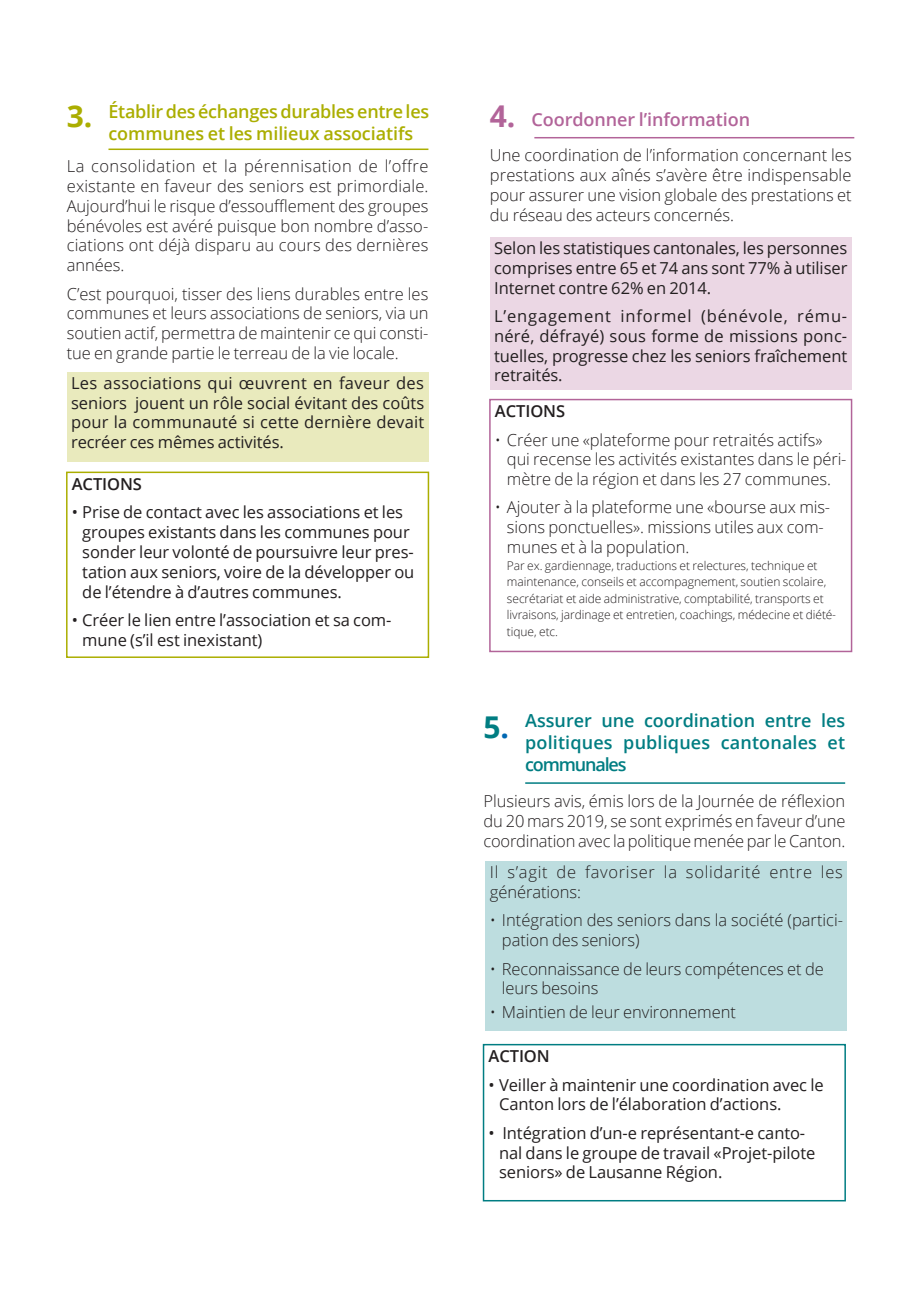
<style>
.page{position:relative;width:919px;height:1289px;background:#fff}
.page>*{position:absolute;margin:0;border:0;box-sizing:border-box;transform-origin:0 0}
.t1{font:700 30px "Open Sans";color:#abae00}
.t2{font:700 30px "Open Sans";color:#b26499}
.t3{font:700 30px "Open Sans";color:#007d82}
.t4{font:600 18px/21.6px "Open Sans";letter-spacing:.01em;color:#007d82;text-align:justify}
.t5{font:600 18px/21.6px "Open Sans";letter-spacing:-.015em;color:#abae00}
.t6{font:600 18px "Open Sans";letter-spacing:-.005em;color:#b26499}
.t7{font:300 16.5px/19.8px "Open Sans";letter-spacing:-.005em;color:#231f20;text-align:justify}
.t8{font:16.5px/19.8px "Open Sans";letter-spacing:-.005em;color:#231f20}
.t9{font:300 16.5px/19.8px "Open Sans";letter-spacing:.045em;color:#231f20}
.t10{font:600 16.5px "Open Sans";letter-spacing:-.005em;color:#231f20}
.t11{font:300 12px/16.5px "Open Sans";letter-spacing:-.005em;color:#231f20}
.s1{color:#0067b2}
</style>
<div class="page">
<div style="left:67px;top:372px;width:361px;height:89px;background:#e9eabd"></div>
<div style="left:490px;top:237px;width:361px;height:152px;background:#ebd7e4"></div>
<div style="left:485px;top:861px;width:362px;height:169px;background:#bddddf"></div>
<div style="left:489px;top:399px;width:363px;height:253px;border:2px solid #b26499"></div>
<div style="left:66px;top:471px;width:363px;height:187px;border:2px solid #abae00"></div>
<div style="left:482px;top:1043px;width:363px;height:158px;border:2px solid #007d82"></div>
<hr style="left:108px;top:148px;width:320px;height:2px;background:#abae00">
<hr style="left:534px;top:137px;width:320px;height:1px;background:#b26499">
<hr style="left:525px;top:782px;width:320px;height:1px;background:#007d82">
<p class="t1" style="left:67px;top:95px;width:27px">3.</p>
<p class="t5" style="left:108px;top:100px;width:322px">Établir des échanges durables entre les communes et les milieux associatifs</p>
<p class="t7" style="left:67px;top:156px;width:363px">La consolidation et la pérennisation de l’offre existante en faveur des seniors est primordiale.<br>Aujourd’hui le risque d’essoufflement des groupes bénévoles est avéré puisque bon nombre d’asso&shy;ciations ont déjà disparu au cours des dernières années.</p>
<p class="t7" style="left:67px;top:283px;width:363px">C’est pourquoi, tisser des liens durables entre les communes et leurs associations de seniors, via un soutien actif, permettra de maintenir ce qui consti&shy;tue en grande partie le terreau de la vie locale.</p>
<p class="t8" style="left:71px;top:372px;width:355px;text-align:justify">Les associations qui œuvrent en faveur des seniors jouent un rôle social évitant des coûts pour la communauté si cette dernière devait recréer ces mêmes activités.</p>
<p class="t10" style="left:72px;top:472px;width:72px">ACTIONS</p>
<p class="t8" style="left:82px;top:502px;width:333px;text-indent:-10px">• Prise de contact avec les associations et les groupes existants dans les communes pour sonder leur volonté de poursuivre leur pres&shy;tation aux seniors, voire de la développer ou de l’étendre à d’autres communes.</p>
<p class="t8" style="left:82px;top:609px;width:310px;text-indent:-10px">• Créer le lien entre l’association et sa com&shy;mune (s’il est inexistant)</p>
<p class="t2" style="left:490px;top:95px;width:27px">4.</p>
<p class="t6" style="left:531px;top:107px;width:220px">Coordonner l’information</p>
<p class="t7" style="left:490px;top:145px;width:363px">Une coordination de l’information concernant les prestations aux aînés s’avère être indispensable pour assurer une vision globale des prestations et du réseau des acteurs concernés.</p>
<p class="t8" style="left:494px;top:238px;width:355px;text-align:justify">Selon les statistiques cantonales, les personnes comprises entre 65 et 74 ans sont 77% à utiliser Internet contre 62% en 2014.</p>
<p class="t8" style="left:494px;top:306px;width:354px;text-align:justify">L’engagement informel (bénévole, rému&shy;néré, défrayé) sous forme de missions ponc&shy;tuelles, progresse chez les seniors fraîchement retraités.</p>
<p class="t10" style="left:495px;top:400px;width:72px">ACTIONS</p>
<p class="t7" style="left:507px;top:429px;width:341px;text-align:left;text-indent:-12px">• Créer une «plateforme pour retraités actifs» qui recense les activités existantes dans le péri&shy;mètre de la région et dans les 27 communes.</p>
<p class="t7" style="left:507px;top:497px;width:325px;text-align:left;text-indent:-12px">• Ajouter à la plateforme une «bourse aux mis&shy;sions ponctuelles». missions utiles aux com&shy;munes et à la population.</p>
<p class="t11" style="left:507px;top:556px;width:331px">Par ex. gardiennage, traductions et relectures, technique et maintenance, conseils et accompagnement, soutien scolaire, secrétariat et aide administrative, comptabilité, transports et livraisons, jardinage et entretien, coachings, médecine et diété&shy;tique, etc.</p>
<p class="t3" style="left:483px;top:705px;width:27px">5<span class="s1">.</span></p>
<p class="t4" style="left:525px;top:709px;width:321px">Assurer une coordination entre les politiques publiques cantonales et communales</p>
<p class="t7" style="left:483px;top:790px;width:363px">Plusieurs avis, émis lors de la Journée de réflexion du 20 mars 2019, se sont exprimés en faveur d’une coordination avec la politique menée par le Canton.</p>
<p class="t9" style="left:490px;top:862px;width:354px">Il s’agit de favoriser la solidarité entre les générations:</p>
<p class="t7" style="left:502px;top:910px;width:342px;text-indent:-12px">• Intégration des seniors dans la société (partici&shy;pation des seniors)</p>
<p class="t7" style="left:502px;top:958px;width:323px;text-indent:-12px">• Reconnaissance de leurs compétences et de leurs besoins</p>
<p class="t7" style="left:490px;top:1002px;width:247px">• Maintien de leur environnement</p>
<p class="t10" style="left:488px;top:1044px;width:63px">ACTION</p>
<p class="t8" style="left:499px;top:1074px;width:326px;text-indent:-10px">• Veiller à maintenir une coordination avec le<br>Canton lors de l’élaboration d’actions.</p>
<p class="t8" style="left:499px;top:1122px;width:318px;text-indent:-10px">• Intégration d’un-e représentant-e canto&shy;nal dans le groupe de travail «Projet-pilote seniors» de Lausanne Région.</p>
</div>
